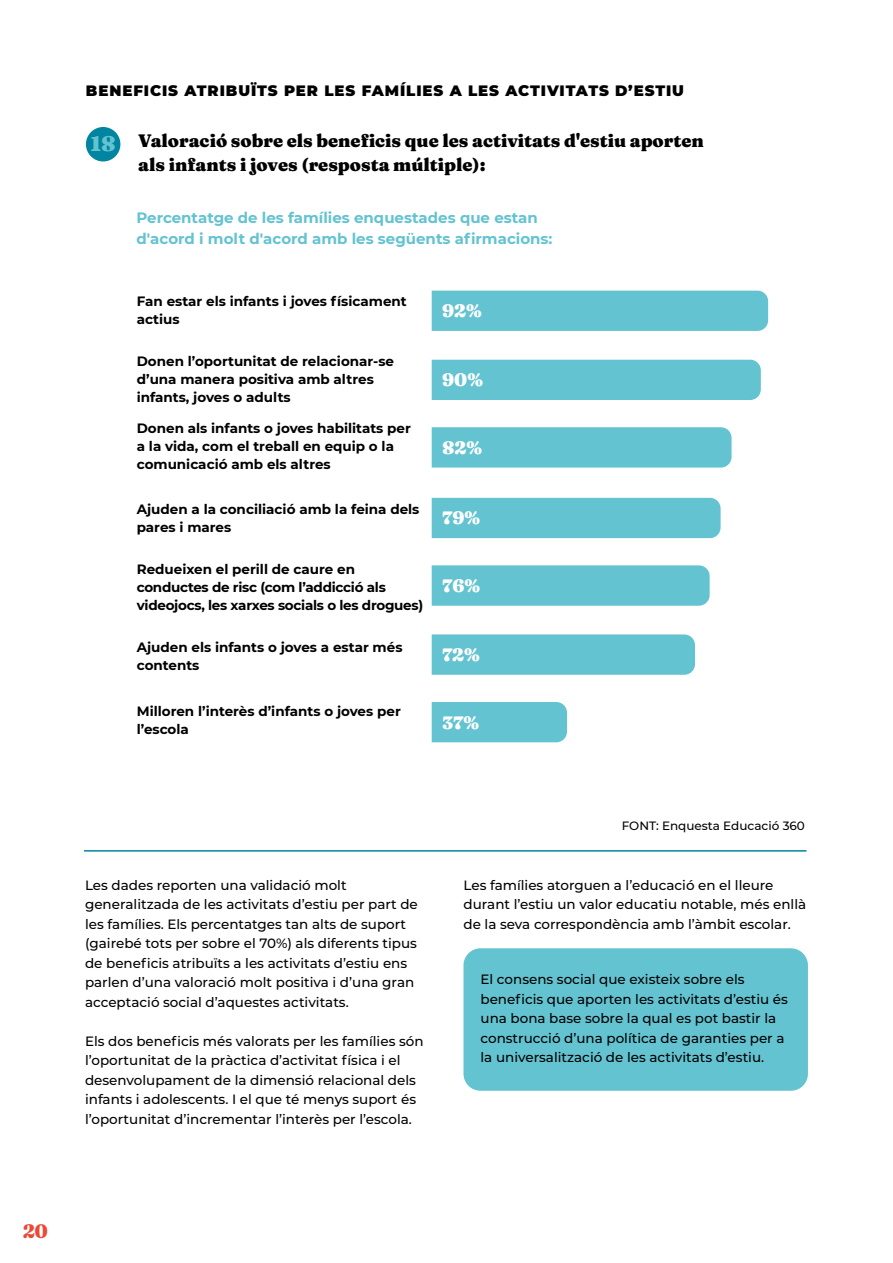
<style>
.page{position:relative;width:893px;height:1263px;background:#fff}
.page>*{position:absolute;margin:0;border:0;box-sizing:border-box;transform-origin:0 0}
.t1{font:21px "Fraunces 9 pt Black 9 900 0 1";color:#63c3d1}
.t2{font:900 19.5px "Fraunces 144 pt Soft";color:#e94a38}
.t3{font:18px/24px "Fraunces 9 pt Black 9 900 0 1";color:#000}
.t4{font:18px "Fraunces 9 pt Black 9 900 0 1";color:#fff}
.t5{font:700 15px/21px "Montserrat";color:#63c3d1}
.t6{font:900 15px "Montserrat";letter-spacing:.06em;color:#000}
.t7{font:500 13.5px/19.5px "Montserrat";color:#000}
.t8{font:700 13.5px/18px "Montserrat";color:#000}
.t9{font:700 13.5px/18px "Montserrat";letter-spacing:-.02em;color:#000}
.t10{font:500 12px "Montserrat";color:#000}
</style>
<div class="page">
<div style="left:463px;top:948px;width:345px;height:143px;background:#63c3d1;border-radius:17px"></div>
<div style="left:86px;top:127px;width:34px;height:34px;background:#0085a0;border-radius:50%"></div>
<div style="left:432px;top:291px;width:336px;height:40px;background:#63c3d1"></div>
<div style="left:432px;top:360px;width:329px;height:40px;background:#63c3d1"></div>
<div style="left:432px;top:498px;width:289px;height:40px;background:#63c3d1"></div>
<div style="left:432px;top:565px;width:278px;height:41px;background:#63c3d1"></div>
<div style="left:432px;top:634px;width:263px;height:41px;background:#63c3d1"></div>
<div style="left:432px;top:702px;width:135px;height:40px;background:#63c3d1"></div>
<div style="left:432px;top:427px;width:300px;height:41px;background:#63c3d1"></div>
<hr style="left:84px;top:850px;width:722px;height:2px;background:#0085a0">
<p class="t6" style="left:86px;top:80px;width:600px">BENEFICIS ATRIBUÏTS PER LES FAMÍLIES A LES ACTIVITATS D’ESTIU</p>
<h1 class="t1" style="left:91px;top:127px;width:27px">18</h1>
<h3 class="t3" style="left:138px;top:128px;width:567px">Valoració sobre els beneficis que les activitats d'estiu aporten als infants i joves (resposta múltiple):</h3>
<p class="t5" style="left:136px;top:207px;width:418px">Percentatge de les famílies enquestades que estan d'acord i molt d'acord amb les següents afirmacions:</p>
<p class="t8" style="left:137px;top:291px;width:271px">Fan estar els infants i joves físicament actius</p>
<p class="t8" style="left:137px;top:351px;width:259px">Donen l’oportunitat de relacionar-se d’una manera positiva amb altres infants, joves o adults</p>
<p class="t8" style="left:137px;top:418px;width:276px">Donen als infants o joves habilitats per a la vida, com el treball en equip o la comunicació amb els altres</p>
<p class="t8" style="left:137px;top:499px;width:284px">Ajuden a la conciliació amb la feina dels pares i mares</p>
<p class="t9" style="left:137px;top:559px;width:288px">Redueixen el perill de caure en conductes de risc (com l’addicció als videojocs, les xarxes socials o les drogues)</p>
<p class="t8" style="left:137px;top:637px;width:267px">Ajuden els infants o joves a estar més contents</p>
<p class="t8" style="left:137px;top:702px;width:266px">Milloren l’interès d’infants o joves per l’escola</p>
<h3 class="t4" style="left:442px;top:297px;width:41px">92%</h3>
<h3 class="t4" style="left:442px;top:366px;width:42px">90%</h3>
<h3 class="t4" style="left:442px;top:433px;width:42px">82%</h3>
<h3 class="t4" style="left:442px;top:504px;width:40px">79%</h3>
<h3 class="t4" style="left:442px;top:571px;width:40px">76%</h3>
<h3 class="t4" style="left:442px;top:641px;width:39px">72%</h3>
<h3 class="t4" style="left:442px;top:708px;width:39px">37%</h3>
<p class="t7" style="left:85px;top:875px;width:334px">Les dades reporten una validació molt generalitzada de les activitats d’estiu per part de les famílies. Els percentatges tan alts de suport (gairebé tots per sobre el 70%) als diferents tipus de beneficis atribuïts a les activitats d’estiu ens parlen d’una valoració molt positiva i d’una gran acceptació social d’aquestes activitats.</p>
<p class="t7" style="left:85px;top:1031px;width:340px">Els dos beneficis més valorats per les famílies són l’oportunitat de la pràctica d’activitat física i el desenvolupament de la dimensió relacional dels infants i adolescents. I el que té menys suport és l’oportunitat d’incrementar l’interès per l’escola.</p>
<p class="t10" style="left:622px;top:817px;width:185px">FONT: Enquesta Educació 360</p>
<p class="t7" style="left:463px;top:875px;width:344px">Les famílies atorguen a l’educació en el lleure durant l’estiu un valor educatiu notable, més enllà de la seva correspondència amb l’àmbit escolar.</p>
<p class="t7" style="left:480px;top:969px;width:309px">El consens social que existeix sobre els beneficis que aporten les activitats d’estiu és una bona base sobre la qual es pot bastir la construcció d’una política de garanties per a la universalització de les activitats d’estiu.</p>
<h2 class="t2" style="left:23px;top:1216px;width:26px">20</h2>
</div>
